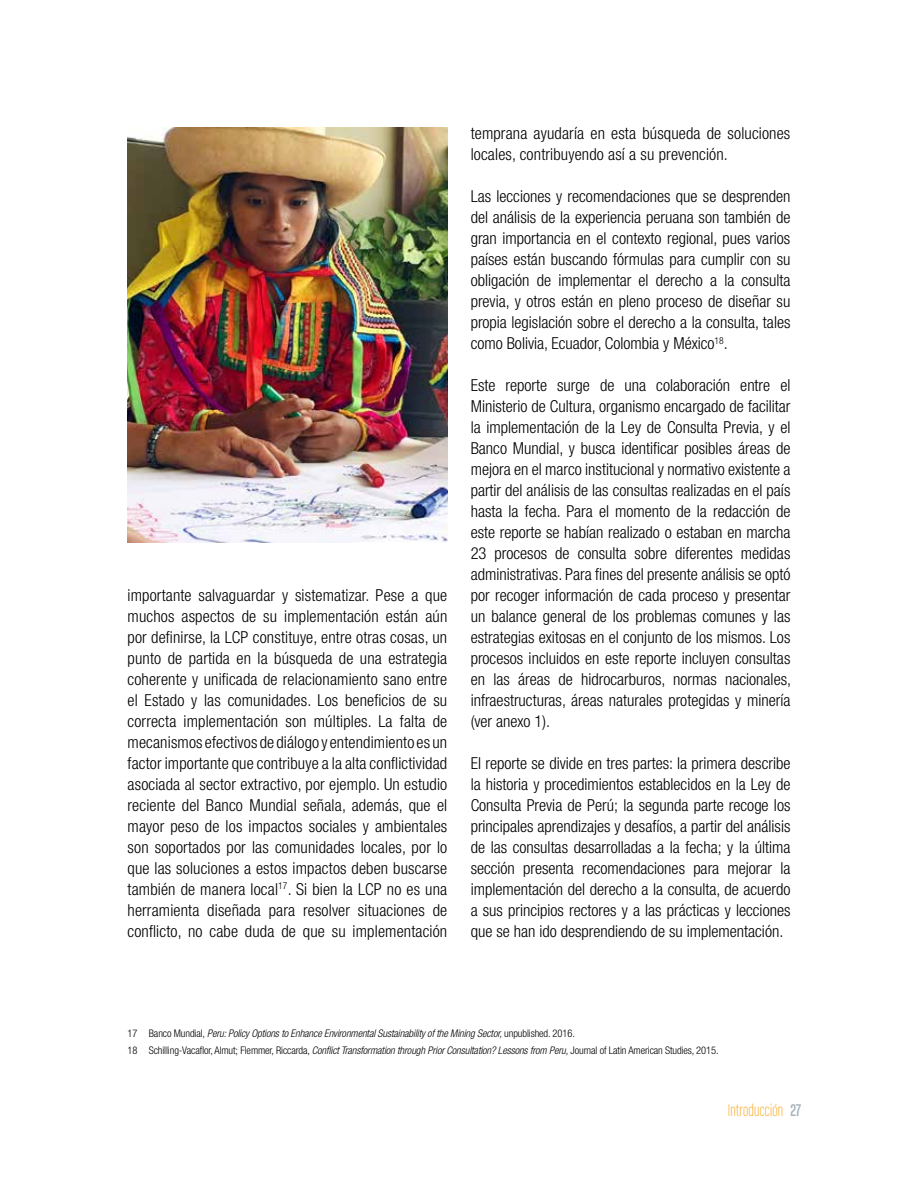
<style>
.page{position:relative;width:918px;height:1188px;background:#fff}
.page>*{position:absolute;margin:0;border:0;box-sizing:border-box;transform-origin:0 0}
.t1{font:18px "Chalet Comprime Milan Sixty";letter-spacing:.015em;color:#f9ae33}
.t2{font:300 condensed 16.5px/21px "Helvetica Neue LT Std";color:#000;text-align:justify}
.t3{font:italic 300 condensed 10.5px/16.8px "Helvetica Neue LT Std";letter-spacing:-.01em;color:#000}
.s1{font-style:normal}
.s2{font-family:"Chalet Comprime Cologne Sixty";color:#a5b3bb}
</style>
<div class="page">
<img style="left:128px;top:128px;width:319px;height:415px">
<p class="t2" style="left:128px;top:584px;width:321px">importante salvaguardar y sistematizar. Pese a que muchos aspectos de su implementación están aún por definirse, la LCP constituye, entre otras cosas, un punto de partida en la búsqueda de una estrategia coherente y unificada de relacionamiento sano entre el Estado y las comunidades. Los beneficios de su correcta implementación son múltiples. La falta de mecanismos efectivos de diálogo y entendimiento es un factor importante que contribuye a la alta conflictividad asociada al sector extractivo, por ejemplo. Un estudio reciente del Banco Mundial señala, además, que el mayor peso de los impactos sociales y ambientales son soportados por las comunidades locales, por lo que las soluciones a estos impactos deben buscarse también de manera local<sup>17</sup>. Si bien la LCP no es una herramienta diseñada para resolver situaciones de conflicto, no cabe duda de que su implementación</p>
<p class="t2" style="left:471px;top:123px;width:321px">temprana ayudaría en esta búsqueda de soluciones locales, contribuyendo así a su prevención.</p>
<p class="t2" style="left:471px;top:186px;width:321px">Las lecciones y recomendaciones que se desprenden del análisis de la experiencia peruana son también de gran importancia en el contexto regional, pues varios países están buscando fórmulas para cumplir con su obligación de implementar el derecho a la consulta previa, y otros están en pleno proceso de diseñar su propia legislación sobre el derecho a la consulta, tales como Bolivia, Ecuador, Colombia y México<sup>18</sup>.</p>
<p class="t2" style="left:471px;top:375px;width:322px">Este reporte surge de una colaboración entre el Ministerio de Cultura, organismo encargado de facilitar la implementación de la Ley de Consulta Previa, y el Banco Mundial, y busca identificar posibles áreas de mejora en el marco institucional y normativo existente a partir del análisis de las consultas realizadas en el país hasta la fecha. Para el momento de la redacción de este reporte se habían realizado o estaban en marcha 23 procesos de consulta sobre diferentes medidas administrativas. Para fines del presente análisis se optó por recoger información de cada proceso y presentar un balance general de los problemas comunes y las estrategias exitosas en el conjunto de los mismos. Los procesos incluidos en este reporte incluyen consultas en las áreas de hidrocarburos, normas nacionales, infraestructuras, áreas naturales protegidas y minería (ver anexo 1).</p>
<p class="t2" style="left:471px;top:753px;width:321px">El reporte se divide en tres partes: la primera describe la historia y procedimientos establecidos en la Ley de Consulta Previa de Perú; la segunda parte recoge los principales aprendizajes y desafíos, a partir del análisis de las consultas desarrolladas a la fecha; y la última sección presenta recomendaciones para mejorar la implementación del derecho a la consulta, de acuerdo a sus principios rectores y a las prácticas y lecciones que se han ido desprendiendo de su implementación.</p>
<p class="t3" style="left:128px;top:1025px;width:593px"><span class="s1">17 Banco Mundial,</span> Peru: Policy Options to Enhance Environmental Sustainability of the Mining Sector, <span class="s1">unpublished. 2016.<br>18 Schilling-Vacaflor, Almut; Flemmer, Riccarda,</span> Conflict Transformation through Prior Consultation? Lessons from Peru, <span class="s1">Journal of Latin American Studies, 2015.</span></p>
<p class="t1" style="left:728px;top:1100px;width:75px">Introducción <span class="s2">27</span></p>
</div>
